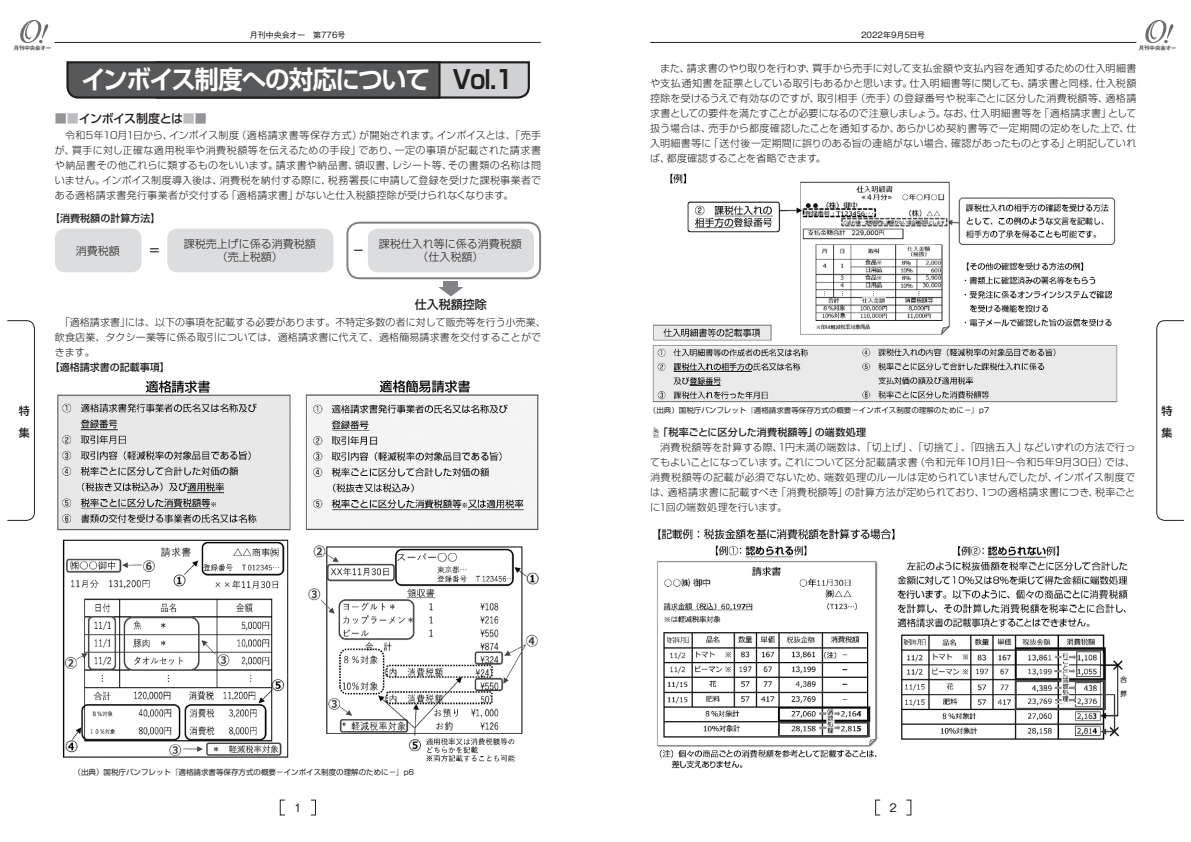
<style>
.page{position:relative;width:1191px;height:842px;background:#fff}
.page>*{position:absolute;margin:0;border:0;box-sizing:border-box;transform-origin:0 0}
.t1{font:700 25.3px "Shin Go Pro De";letter-spacing:-.04em;color:#fff}
.t2{font:500 12px "Shin Go Pro";letter-spacing:-.05em;color:#231f20}
.t3{font:500 12px "Shin Go Pro";letter-spacing:-.01em;color:#231f20}
.t4{font:300 11px/13px "Shin Go Pro";color:#231f20;text-align:center}
.t5{font:500 11px/22px "Shin Go Pro";color:#231f20}
.t6{font:10.8px "Gothic MB101 Pro";color:#231f20}
.t7{font:300 10px/15px "Shin Go Pro";letter-spacing:.015em;color:#231f20;text-align:justify}
.t8{font:500 10px "Shin Go Pro";color:#231f20}
.t9{font:8px "Gothic MB101 Pro";color:#231f20}
.t10{font:7.5px "Shin Go Pro";color:#231f20}
.t11{font:700 5.4px "Gothic MB101 Pro";color:#636366}
.s1{color:#231f20}
.s2{color:#939598}
.s3{color:#bcbdc0}
.s4{font-weight:500;font-size:12px}
.s5{font-weight:500}
</style>
<div class="page">
<svg style="left:20px;top:20px;width:29px;height:24px"></svg>
<svg style="left:1145px;top:20px;width:29px;height:24px"></svg>
<hr style="left:55px;top:42px;width:486px;height:1px;background:#231f20">
<hr style="left:650px;top:42px;width:486px;height:1px;background:#231f20">
<div style="left:280px;top:800px;width:5px;height:15px;border:1px solid #231f20"></div>
<div style="left:311px;top:800px;width:5px;height:15px;border:1px solid #231f20"></div>
<div style="left:875px;top:800px;width:5px;height:15px;border:1px solid #231f20"></div>
<img style="left:57px;top:380px;width:482px;height:382px">
<svg style="left:66px;top:61px;width:464px;height:38px;background:#666768"></svg>
<svg style="left:7px;top:320px;width:28px;height:201px"></svg>
<svg style="left:1156px;top:320px;width:28px;height:201px"></svg>
<div style="left:55px;top:229px;width:87px;height:43px;background:#dcdddf;border-radius:10px"></div>
<div style="left:167px;top:229px;width:166px;height:43px;background:#dcdddf;border-radius:10px"></div>
<div style="left:368px;top:229px;width:166px;height:43px;background:#dcdddf;border-radius:10px"></div>
<div style="left:346px;top:222px;width:195px;height:57px;border:2px solid #808285;border-radius:12px"></div>
<img style="left:652px;top:173px;width:466px;height:230px">
<img style="left:657px;top:528px;width:471px;height:241px">
<div style="left:444px;top:281px;width:14px;height:9px;background:#808285"></div>
<svg style="left:438px;top:287px;width:25px;height:10px"></svg>
<p class="t9" style="left:250px;top:28px;width:97px">月刊中央会オー　第776号</p>
<p class="t9" style="left:861px;top:28px;width:66px">2022年9月5日号</p>
<p class="t11" style="left:14px;top:44px;width:39px">月刊中央会オー</p>
<p class="t11" style="left:1138px;top:44px;width:39px">月刊中央会オー</p>
<h1 class="t1" style="left:81px;top:59px;width:434px">インボイス制度への対応について<span class="s1">　Vol.1</span></h1>
<p class="t2" style="left:55px;top:109px;width:154px"><span class="s2">■</span><span class="s3">■</span>インボイス制度とは<span class="s3">■</span><span class="s2">■</span></p>
<p class="t7" style="left:55px;top:127px;width:488px">　令和5年10月1日から、インボイス制度（適格請求書等保存方式）が開始されます。インボイスとは、「売手が、買手に対し正確な適用税率や消費税額等を伝えるための手段」であり、一定の事項が記載された請求書や納品書その他これらに類するものをいいます。請求書や納品書、領収書、レシート等、その書類の名称は問いません。インボイス制度導入後は、消費税を納付する際に、税務署長に申請して登録を受けた課税事業者である適格請求書発行事業者が交付する「適格請求書」がないと仕入税額控除が受けられなくなります。</p>
<p class="t8" style="left:50px;top:210px;width:112px">【消費税額の計算方法】</p>
<p class="t4" style="left:76px;top:243px;width:45px">消費税額</p>
<p class="t4" style="left:184px;top:236px;width:133px">課税売上げに係る消費税額（売上税額）</p>
<p class="t4" style="left:379px;top:236px;width:144px">課税仕入れ等に係る消費税額（仕入税額）</p>
<p class="t3" style="left:415px;top:295px;width:73px">仕入税額控除</p>
<p class="t7" style="left:55px;top:313px;width:492px;text-align:left">　「適格請求書」には、以下の事項を記載する必要があります。不特定多数の者に対して販売等を行う小売業、飲食店業、タクシー業等に係る取引については、適格請求書に代えて、適格簡易請求書を交付することができます。</p>
<p class="t8" style="left:50px;top:359px;width:122px">【適格請求書の記載事項】</p>
<p class="t7" style="left:650px;top:60px;width:488px">　また、請求書のやり取りを行わず、買手から売手に対して支払金額や支払内容を通知するための仕入明細書や支払通知書を証票としている取引もあるかと思います。仕入明細書等に関しても、請求書と同様、仕入税額控除を受けるうえで有効なのですが、取引相手（売手）の登録番号や税率ごとに区分した消費税額等、適格請求書としての要件を満たすことが必要になるので注意しましょう。なお、仕入明細書等を「適格請求書」として扱う場合は、売手から都度確認したことを通知するか、あらかじめ契約書等で一定期間の定めをした上で、仕入明細書等に「送付後一定期間に誤りのある旨の連絡がない場合、確認があったものとする」と明記していれば、都度確認することを省略できます。</p>
<p class="t5" style="left:19px;top:398px;width:12px">特集</p>
<p class="t5" style="left:1161px;top:398px;width:12px">特集</p>
<p class="t10" style="left:649px;top:404px;width:342px">（出典）国税庁パンフレット『適格請求書等保存方式の概要－インボイス制度の理解のために－』p7</p>
<p class="t7" style="left:650px;top:424px;width:487px;text-align:left"><span class="s4">☝</span><span class="s5">「税率ごとに区分した消費税額等」の端数処理<br></span>　消費税額等を計算する際、1円未満の端数は、「切上げ」、「切捨て」、「四捨五入」などいずれの方法で行ってもよいことになっています。これについて区分記載請求書（令和元年10月1日～令和5年9月30日）では、消費税額等の記載が必須でないため、端数処理のルールは定められていませんでしたが、インボイス制度では、適格請求書に記載すべき「消費税額等」の計算方法が定められており、1つの適格請求書につき、税率ごとに1回の端数処理を行います。</p>
<p class="t10" style="left:74px;top:766px;width:342px">（出典）国税庁パンフレット『適格請求書等保存方式の概要－インボイス制度の理解のために－』p6</p>
<p class="t6" style="left:294px;top:798px;width:9px">1</p>
<p class="t6" style="left:889px;top:798px;width:9px">2</p>
</div>
